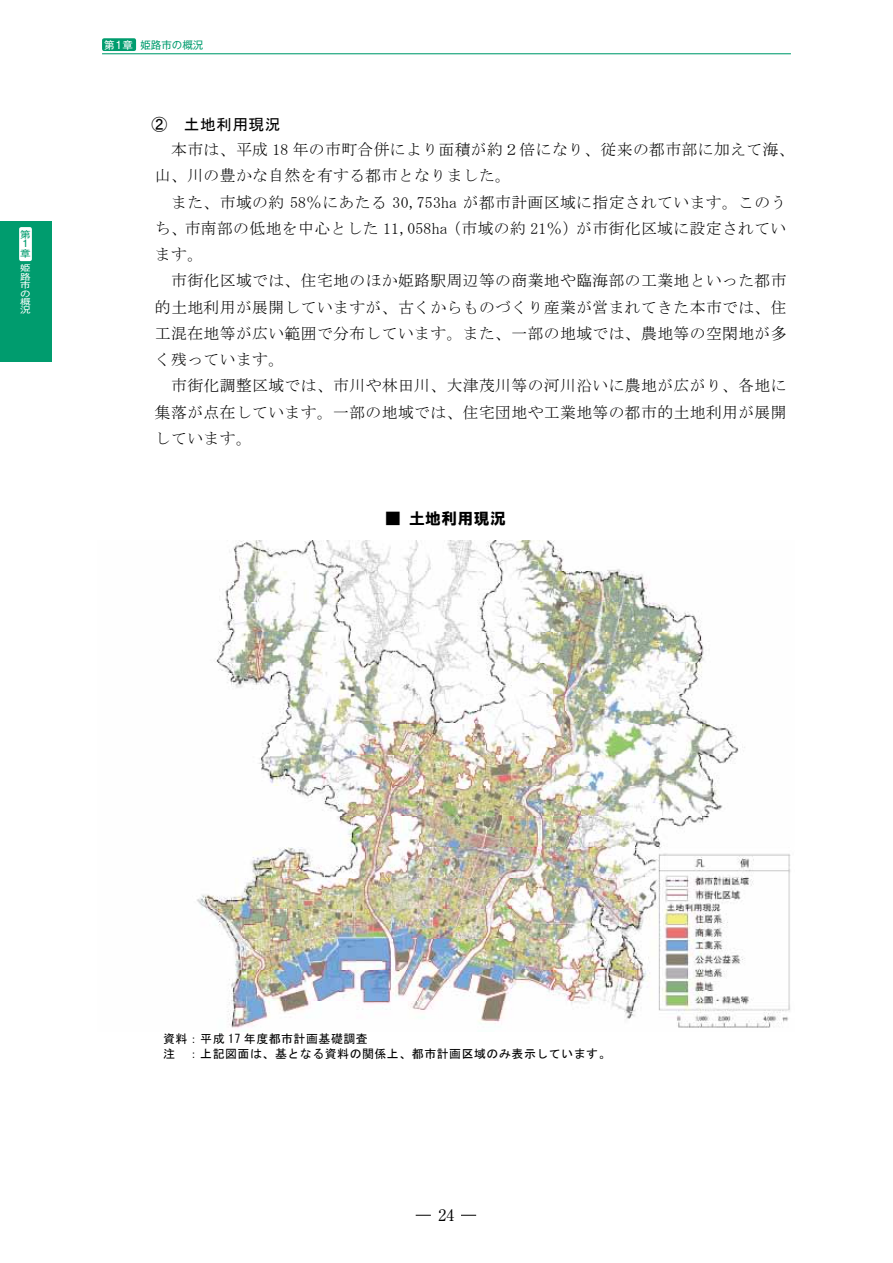
<style>
.page{position:relative;width:893px;height:1263px;background:#fff}
.page>*{position:absolute;margin:0;border:0;box-sizing:border-box;transform-origin:0 0}
.t1{font:15.75px/26.2px "MS Mincho";letter-spacing:.03em;color:#000;text-align:justify}
.t2{font:15.75px "MS Gothic";letter-spacing:.03em;color:#000}
.t3{font:15.75px "HGP Soei Kakugothic UB";letter-spacing:.03em;color:#000}
.t4{font:15.75px "Ryumin Pro";color:#000}
.t5{font:12px/15.5px "MS Gothic";letter-spacing:.04em;color:#000}
.t6{font:10.5px "Gothic MB101 Pro";color:#009c6e}
.t7{font:9.45px/9.4px "Gothic MB101 Pro";color:#009c6e;scale:1.11 1}
.t8{font:8.4px/8.4px "Gothic MB101 Pro";color:#fff;text-align:justify;scale:1.25 1}
.s1{color:#fff}
</style>
<div class="page">
<svg style="left:416px;top:1215px;width:15px;height:1px"></svg>
<svg style="left:461px;top:1215px;width:15px;height:1px"></svg>
<div style="left:0;top:221px;width:51px;height:140px;background:#009c6e"></div>
<div style="left:19px;top:227px;width:13px;height:34px;background:#fff;border-radius:2px"></div>
<div style="left:102px;top:38px;width:34px;height:13px;background:#009c6e;border-radius:2px"></div>
<hr style="left:102px;top:53px;width:689px;height:1px;background:#009c6e">
<img style="left:197px;top:541px;width:594px;height:490px">
<p class="t7" style="left:20px;top:228px;width:11px">第<br>１章</p>
<p class="t8" style="left:20px;top:263px;width:10px">姫路市の概況</p>
<p class="t6" style="left:104px;top:36px;width:101px"><span class="s1">第１章</span> 姫路市の概況</p>
<p class="t2" style="left:151px;top:117px;width:131px">② 土地利用現況</p>
<p class="t1" style="left:155px;top:136px;width:641px;text-indent:16px">本市は、平成 18 年の市町合併により面積が約２倍になり、従来の都市部に加えて海、山、川の豊かな自然を有する都市となりました。</p>
<p class="t1" style="left:155px;top:189px;width:633px;text-indent:16px">また、市域の約 58％にあたる 30,753ha が都市計画区域に指定されています。このうち、市南部の低地を中心とした 11,058ha（市域の約 21％）が市街化区域に設定されています。</p>
<p class="t1" style="left:155px;top:268px;width:633px;text-indent:16px">市街化区域では、住宅地のほか姫路駅周辺等の商業地や臨海部の工業地といった都市的土地利用が展開していますが、古くからものづくり産業が営まれてきた本市では、住工混在地等が広い範囲で分布しています。また、一部の地域では、農地等の空閑地が多く残っています。</p>
<p class="t1" style="left:155px;top:373px;width:633px;text-indent:16px">市街化調整区域では、市川や林田川、大津茂川等の河川沿いに農地が広がり、各地に集落が点在しています。一部の地域では、住宅団地や工業地等の都市的土地利用が展開しています。</p>
<p class="t3" style="left:385px;top:511px;width:122px">■ 土地利用現況</p>
<p class="t5" style="left:163px;top:1031px;width:449px">資料：平成 17 年度都市計画基礎調査<br>注 ：上記図面は、基となる資料の関係上、都市計画区域のみ表示しています。</p>
<p class="t1" style="left:439px;top:1192px;width:17px">24</p>
<p class="t4" style="left:439px;top:1203px;width:17px">24</p>
</div>
